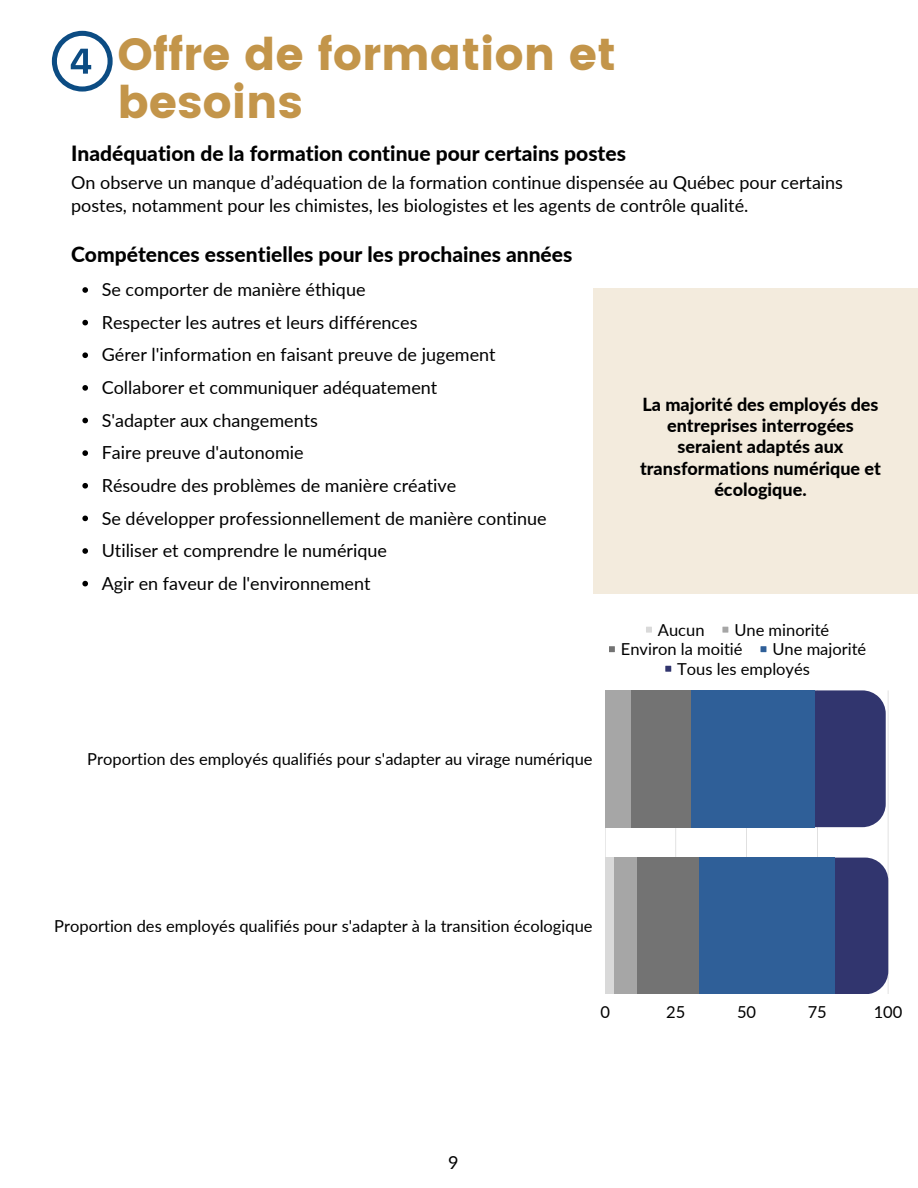
<style>
.page{position:relative;width:918px;height:1188px;background:#fff}
.page>*{position:absolute;margin:0;border:0;box-sizing:border-box;transform-origin:0 0}
.t1{font:45px/47.2px "Poppins";color:#c3954a}
.t2{font:800 21px "Lato";color:#000}
.t3{font:18px/32.5px "Lato";color:#000}
.t4{font:800 18px/21.3px "Lato";color:#000;text-align:center}
.t5{font:16.5px/19.5px "Lato";color:#000}
</style>
<div class="page">
<svg style="left:52px;top:31px;width:61px;height:61px"></svg>
<svg style="left:82px;top:287px;width:6px;height:6px"></svg>
<svg style="left:82px;top:320px;width:6px;height:5px"></svg>
<svg style="left:82px;top:352px;width:6px;height:6px"></svg>
<svg style="left:82px;top:385px;width:6px;height:6px"></svg>
<svg style="left:82px;top:418px;width:6px;height:5px"></svg>
<svg style="left:82px;top:450px;width:6px;height:6px"></svg>
<svg style="left:82px;top:483px;width:6px;height:6px"></svg>
<svg style="left:82px;top:516px;width:6px;height:5px"></svg>
<svg style="left:82px;top:548px;width:6px;height:6px"></svg>
<svg style="left:82px;top:581px;width:6px;height:5px"></svg>
<div style="left:593px;top:288px;width:325px;height:306px;background:#f3ebdd"></div>
<svg style="left:646px;top:627px;width:6px;height:6px"></svg>
<svg style="left:722px;top:627px;width:6px;height:6px"></svg>
<svg style="left:609px;top:646px;width:6px;height:6px"></svg>
<svg style="left:761px;top:646px;width:5px;height:6px"></svg>
<svg style="left:665px;top:666px;width:6px;height:6px"></svg>
<svg style="left:605px;top:690px;width:283px;height:168px"></svg>
<svg style="left:862px;top:690px;width:24px;height:137px;background:#42467a"></svg>
<div style="left:835px;top:858px;width:53px;height:136px;background:#31356e"></div>
<div style="left:605px;top:690px;width:210px;height:137px;background:#2f5f98"></div>
<div style="left:605px;top:858px;width:230px;height:136px;background:#2f5f98"></div>
<div style="left:605px;top:690px;width:85px;height:137px;background:#737373"></div>
<div style="left:605px;top:858px;width:94px;height:136px;background:#737373"></div>
<div style="left:605px;top:690px;width:26px;height:137px;background:#a6a6a6"></div>
<div style="left:605px;top:858px;width:31px;height:136px;background:#a6a6a6"></div>
<div style="left:605px;top:858px;width:9px;height:136px;background:#d9d9d9"></div>
<h1 class="t1" style="left:118px;top:31px;width:500px">Offre de formation et besoins</h1>
<p class="t2" style="left:71px;top:138px;width:556px">Inadéquation de la formation continue pour certains postes</p>
<p class="t3" style="left:71px;top:171px;width:773px;line-height:22.5px">On observe un manque d’adéquation de la formation continue dispensée au Québec pour certains postes, notamment pour les chimistes, les biologistes et les agents de contrôle qualité.</p>
<p class="t2" style="left:71px;top:239px;width:503px">Compétences essentielles pour les prochaines années</p>
<p class="t3" style="left:102px;top:273px;width:447px">Se comporter de manière éthique<br>Respecter les autres et leurs différences<br>Gérer l'information en faisant preuve de jugement Collaborer et communiquer adéquatement<br>S'adapter aux changements<br>Faire preuve d'autonomie<br>Résoudre des problèmes de manière créative<br>Se développer professionnellement de manière continue Utiliser et comprendre le numérique<br>Agir en faveur de l'environnement</p>
<p class="t5" style="left:87px;top:748px;width:507px">Proportion des employés qualifiés pour s'adapter au virage numérique</p>
<p class="t4" style="left:640px;top:393px;width:242px">La majorité des employés des entreprises interrogées seraient adaptés aux transformations numérique et écologique.</p>
<p class="t5" style="left:621px;top:619px;width:210px;text-indent:114px">Une minorité<br>Environ la moitié</p>
<p class="t5" style="left:658px;top:619px;width:48px">Aucun</p>
<p class="t5" style="left:677px;top:639px;width:191px;text-indent:95px">Une majorité<br>Tous les employés</p>
<p class="t5" style="left:54px;top:915px;width:540px">Proportion des employés qualifiés pour s'adapter à la transition écologique</p>
<p class="t5" style="left:600px;top:1002px;width:11px">0</p>
<p class="t5" style="left:666px;top:1002px;width:21px">25</p>
<p class="t5" style="left:737px;top:1002px;width:21px">50</p>
<p class="t5" style="left:808px;top:1002px;width:21px">75</p>
<p class="t5" style="left:874px;top:1002px;width:30px">100</p>
<p class="t3" style="left:448px;top:1145px;width:12px">9</p>
</div>
